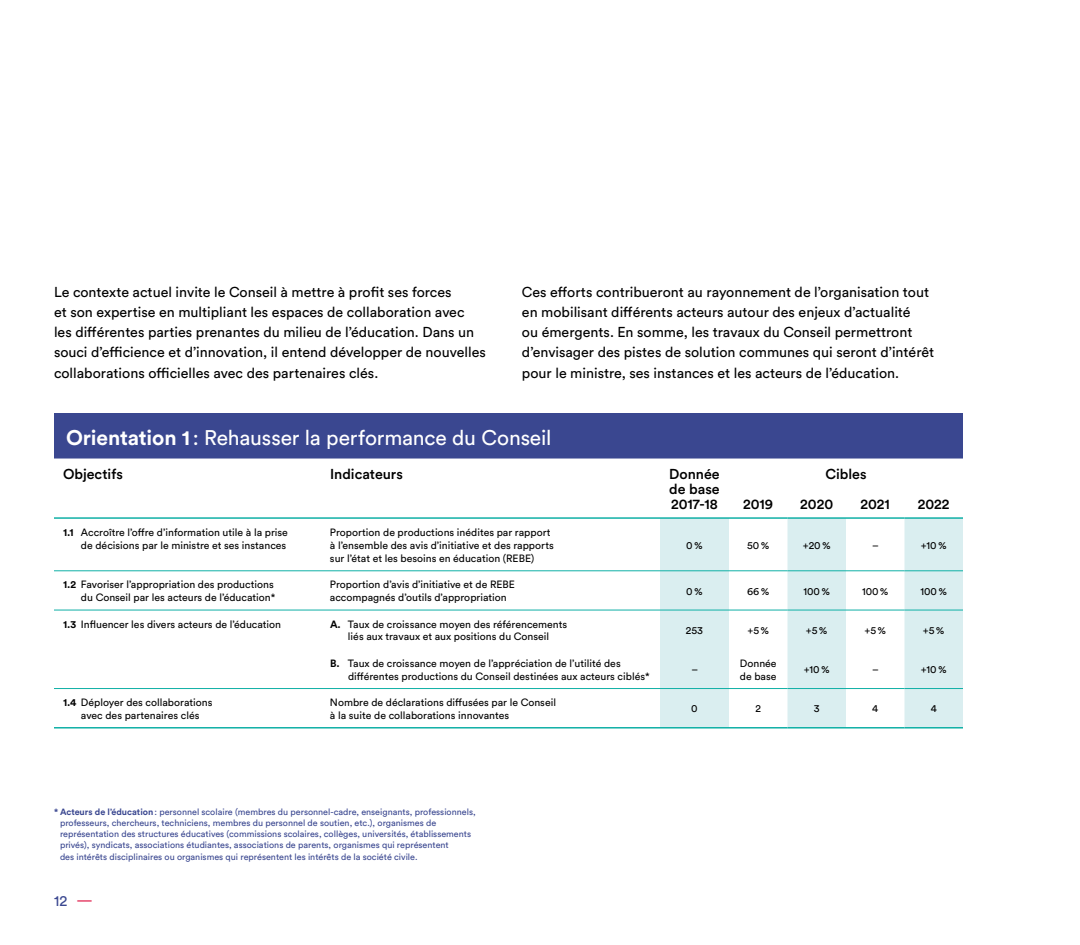
<style>
.page{position:relative;width:1080px;height:945px;background:#fff}
.page>*{position:absolute;margin:0;border:0;box-sizing:border-box;transform-origin:0 0}
.t1{font:21px "Circular Std";letter-spacing:-.01em;color:#fff}
.t2{font:15px "Circular Std";color:#3a4790}
.t3{font:14.25px/20.2px "Circular Std";color:#000}
.t4{font:500 14.25px/15px "Circular Std";color:#000;text-align:justify}
.t5{font:10.5px/12.8px "Circular Std";color:#000}
.t6{font:9px/11.2px "Circular Std";color:#3a4790}
.s1{font-weight:700}
.s2{color:#e12551}
</style>
<div class="page">
<div style="left:54px;top:414px;width:909px;height:45px;background:#3a4790"></div>
<svg style="left:660px;top:519px;width:303px;height:208px;fill:#daeef0"></svg>
<hr style="left:54px;top:727px;width:267px;height:2px;background:#10b0a6">
<hr style="left:321px;top:727px;width:339px;height:2px;background:#10b0a6">
<hr style="left:660px;top:727px;width:69px;height:2px;background:#10b0a6">
<hr style="left:729px;top:727px;width:59px;height:2px;background:#10b0a6">
<hr style="left:788px;top:727px;width:58px;height:2px;background:#10b0a6">
<hr style="left:846px;top:727px;width:58px;height:2px;background:#10b0a6">
<hr style="left:904px;top:727px;width:59px;height:2px;background:#10b0a6">
<hr style="left:54px;top:517px;width:267px;height:2px;background:#10b0a6">
<hr style="left:321px;top:517px;width:339px;height:2px;background:#10b0a6">
<hr style="left:660px;top:517px;width:69px;height:2px;background:#10b0a6">
<hr style="left:729px;top:517px;width:59px;height:2px;background:#10b0a6">
<hr style="left:788px;top:517px;width:58px;height:2px;background:#10b0a6">
<hr style="left:846px;top:517px;width:58px;height:2px;background:#10b0a6">
<hr style="left:904px;top:517px;width:59px;height:2px;background:#10b0a6">
<hr style="left:54px;top:570px;width:267px;height:1px;background:#10b0a6">
<hr style="left:321px;top:570px;width:339px;height:1px;background:#10b0a6">
<hr style="left:660px;top:570px;width:69px;height:1px;background:#10b0a6">
<hr style="left:729px;top:570px;width:59px;height:1px;background:#10b0a6">
<hr style="left:788px;top:570px;width:58px;height:1px;background:#10b0a6">
<hr style="left:846px;top:570px;width:58px;height:1px;background:#10b0a6">
<hr style="left:904px;top:570px;width:59px;height:1px;background:#10b0a6">
<hr style="left:54px;top:610px;width:267px;height:1px;background:#10b0a6">
<hr style="left:321px;top:610px;width:339px;height:1px;background:#10b0a6">
<hr style="left:660px;top:610px;width:69px;height:1px;background:#10b0a6">
<hr style="left:729px;top:610px;width:59px;height:1px;background:#10b0a6">
<hr style="left:788px;top:610px;width:58px;height:1px;background:#10b0a6">
<hr style="left:846px;top:610px;width:58px;height:1px;background:#10b0a6">
<hr style="left:904px;top:610px;width:59px;height:1px;background:#10b0a6">
<hr style="left:54px;top:688px;width:267px;height:1px;background:#10b0a6">
<hr style="left:321px;top:688px;width:339px;height:1px;background:#10b0a6">
<hr style="left:660px;top:688px;width:69px;height:1px;background:#10b0a6">
<hr style="left:729px;top:688px;width:59px;height:1px;background:#10b0a6">
<hr style="left:788px;top:688px;width:58px;height:1px;background:#10b0a6">
<hr style="left:846px;top:688px;width:58px;height:1px;background:#10b0a6">
<hr style="left:904px;top:688px;width:59px;height:1px;background:#10b0a6">
<p class="t3" style="left:54px;top:281px;width:433px">Le contexte actuel invite le Conseil à mettre à profit ses forces<br>et son expertise en multipliant les espaces de collaboration avec les différentes parties prenantes du milieu de l’éducation. Dans un souci d’efficience et d’innovation, il entend développer de nouvelles collaborations officielles avec des partenaires clés.</p>
<p class="t3" style="left:522px;top:281px;width:414px">Ces efforts contribueront au rayonnement de l’organisation tout en mobilisant différents acteurs autour des enjeux d’actualité<br>ou émergents. En somme, les travaux du Conseil permettront d’envisager des pistes de solution communes qui seront d’intérêt pour le ministre, ses instances et les acteurs de l’éducation.</p>
<h1 class="t1" style="left:66px;top:424px;width:487px"><span class="s1">Orientation 1</span>: Rehausser la performance du Conseil</h1>
<h3 class="t4" style="left:63px;top:466px;width:61px">Objectifs</h3>
<h3 class="t4" style="left:330px;top:466px;width:74px">Indicateurs</h3>
<h3 class="t4" style="left:669px;top:466px;width:52px">Donnée de base 2017-18</h3>
<h3 class="t4" style="left:825px;top:466px;width:43px">Cibles</h3>
<h3 class="t4" style="left:743px;top:496px;width:32px">2019</h3>
<h3 class="t4" style="left:800px;top:496px;width:34px">2020</h3>
<h3 class="t4" style="left:860px;top:496px;width:31px">2021</h3>
<h3 class="t4" style="left:918px;top:496px;width:33px">2022</h3>
<p class="t5" style="left:63px;top:526px;width:226px;text-align:right"><span class="s1">1.1</span> Accroître l’offre d’information utile à la prise de décisions par le ministre et ses instances</p>
<p class="t5" style="left:330px;top:526px;width:225px">Proportion de productions inédites par rapport à l’ensemble des avis d’initiative et des rapports sur l’état et les besoins en éducation (REBE)</p>
<p class="t5" style="left:686px;top:539px;width:18px">0%</p>
<p class="t5" style="left:747px;top:539px;width:24px">50%</p>
<p class="t5" style="left:803px;top:539px;width:29px">+20%</p>
<p class="t5" style="left:872px;top:539px;width:8px">–</p>
<p class="t5" style="left:921px;top:539px;width:27px">+10%</p>
<p class="t5" style="left:63px;top:578px;width:214px;text-align:right"><span class="s1">1.2</span> Favoriser l’appropriation des productions du Conseil par les acteurs de l’éducation*</p>
<p class="t5" style="left:330px;top:578px;width:187px">Proportion d’avis d’initiative et de REBE accompagnés d’outils d’appropriation</p>
<p class="t5" style="left:686px;top:584px;width:18px">0%</p>
<p class="t5" style="left:747px;top:584px;width:24px">66%</p>
<p class="t5" style="left:804px;top:584px;width:28px">100%</p>
<p class="t5" style="left:862px;top:584px;width:28px">100%</p>
<p class="t5" style="left:921px;top:584px;width:28px">100%</p>
<p class="t5" style="left:63px;top:617px;width:220px"><span class="s1">1.3</span> Influencer les divers acteurs de l’éducation</p>
<p class="t5" style="left:330px;top:617px;width:239px;text-align:center"><span class="s1">A.</span> Taux de croissance moyen des référencements liés aux travaux et aux positions du Conseil</p>
<p class="t5" style="left:686px;top:624px;width:19px">253</p>
<p class="t5" style="left:747px;top:624px;width:23px">+5%</p>
<p class="t5" style="left:806px;top:624px;width:23px">+5%</p>
<p class="t5" style="left:864px;top:624px;width:23px">+5%</p>
<p class="t5" style="left:923px;top:624px;width:23px">+5%</p>
<p class="t5" style="left:348px;top:657px;width:303px;text-indent:-18px"><span class="s1">B.</span> Taux de croissance moyen de l’appréciation de l’utilité des différentes productions du Conseil destinées aux acteurs ciblés*</p>
<p class="t5" style="left:691px;top:663px;width:8px">–</p>
<p class="t5" style="left:740px;top:657px;width:38px">Donnée de base</p>
<p class="t5" style="left:804px;top:663px;width:27px">+10%</p>
<p class="t5" style="left:872px;top:663px;width:8px">–</p>
<p class="t5" style="left:921px;top:663px;width:27px">+10%</p>
<p class="t5" style="left:63px;top:696px;width:151px;text-align:center"><span class="s1">1.4</span> Déployer des collaborations avec des partenaires clés</p>
<p class="t5" style="left:330px;top:696px;width:228px">Nombre de déclarations diffusées par le Conseil à la suite de collaborations innovantes</p>
<p class="t5" style="left:691px;top:702px;width:8px">0</p>
<p class="t5" style="left:755px;top:702px;width:7px">2</p>
<p class="t5" style="left:814px;top:702px;width:7px">3</p>
<p class="t5" style="left:872px;top:702px;width:8px">4</p>
<p class="t5" style="left:931px;top:702px;width:8px">4</p>
<p class="t6" style="left:60px;top:806px;width:417px;text-indent:-6px"><span class="s1">* Acteurs de l’éducation</span>: personnel scolaire (membres du personnel-cadre, enseignants, professionnels, professeurs, chercheurs, techniciens, membres du personnel de soutien, etc.), organismes de représentation des structures éducatives (commissions scolaires, collèges, universités, établissements privés), syndicats, associations étudiantes, associations de parents, organismes qui représentent<br>des intérêts disciplinaires ou organismes qui représentent les intérêts de la société civile.</p>
<h2 class="t2" style="left:54px;top:892px;width:40px">12 <span class="s2">—</span></h2>
</div>
